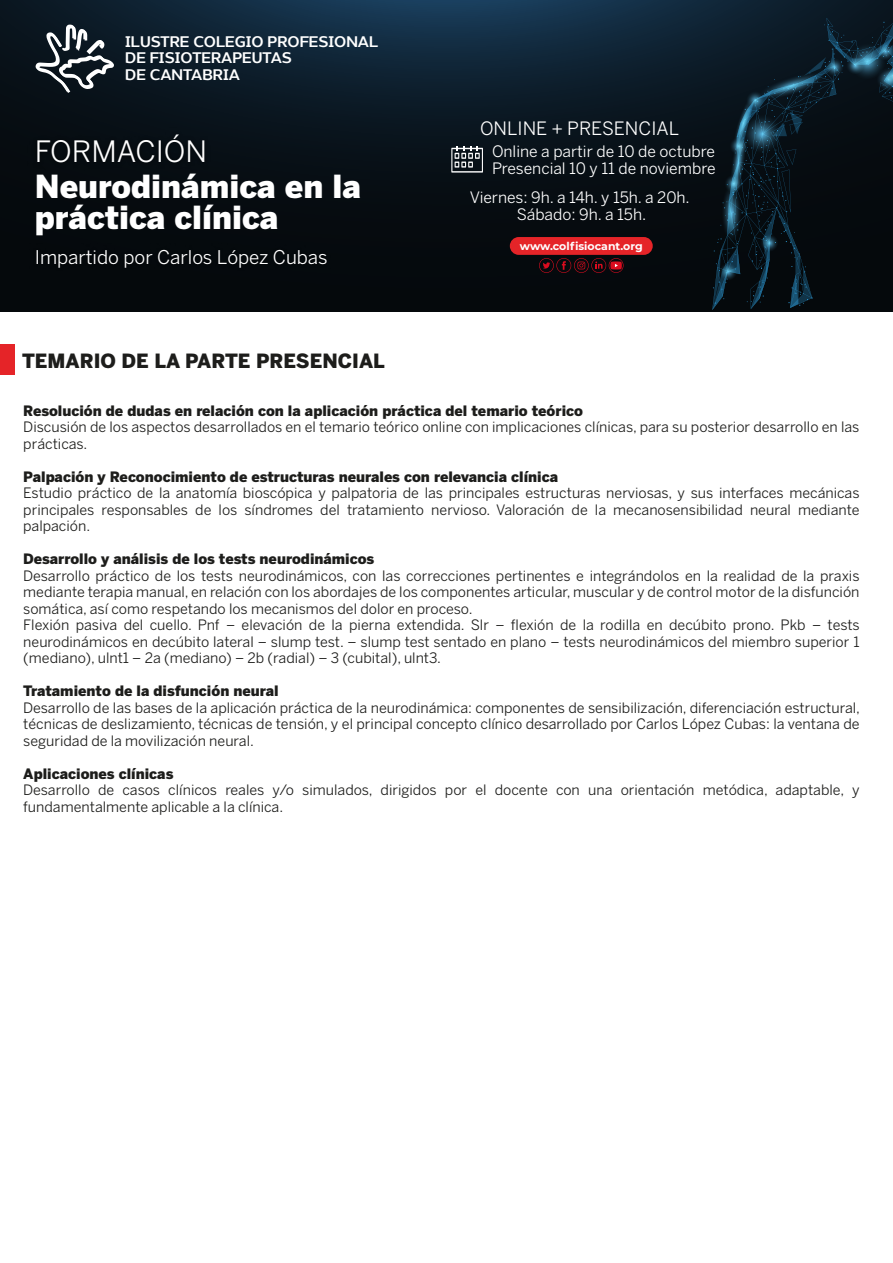
<style>
.page{position:relative;width:893px;height:1263px;background:#fff}
.page>*{position:absolute;margin:0;border:0;box-sizing:border-box;transform-origin:0 0}
.t1{font:900 31.5px/30.9px "Benton Sans";color:#fff}
.t2{font:29.25px "Benton Sans";color:#fff}
.t3{font:900 19.5px "Benton Sans";color:#1d1d1b}
.t4{font:18.75px "Benton Sans";color:#fff}
.t5{font:18.3px "Benton Sans";color:#fff}
.t6{font:15.6px/16.6px "Benton Sans";color:#fff}
.t7{font:600 14.7px/16.6px "Without Sans";color:#fff}
.t8{font:14.25px/16.5px "Benton Sans";color:#1d1d1b}
.t9{font:900 14.25px "Benton Sans";color:#1d1d1b}
.t10{font:700 10.95px "Montserrat";color:#fff}
</style>
<div class="page">
<svg style="left:0;top:0;width:893px;height:311px;background:#09151f"></svg>
<div style="left:0;top:344px;width:14px;height:30px;background:#e52428"></div>
<svg style="left:712px;top:18px;width:181px;height:292px;background:#0a1720"></svg>
<svg style="left:721px;top:183px;width:20px;height:60px"></svg>
<svg style="left:36px;top:25px;width:78px;height:68px"></svg>
<div style="left:30px;top:243px;width:303px;height:50px;background:#05090c"></div>
<svg style="left:539px;top:258px;width:84px;height:15px"></svg>
<div style="left:510px;top:237px;width:143px;height:18px;background:#e52428;border-radius:9px"></div>
<div style="left:27px;top:127px;width:188px;height:80px;background:#060b10"></div>
<svg style="left:451px;top:146px;width:32px;height:27px"></svg>
<p class="t7" style="left:125px;top:33px;width:255px">ILUSTRE COLEGIO PROFESIONAL<br>DE FISIOTERAPEUTAS<br>DE CANTABRIA</p>
<p class="t5" style="left:480px;top:117px;width:201px">ONLINE + PRESENCIAL</p>
<h2 class="t2" style="left:35px;top:134px;width:174px">FORMACIÓN</h2>
<p class="t6" style="left:492px;top:143px;width:225px">Online a partir de 10 de octubre<br>Presencial 10 y 11 de noviembre</p>
<p class="t6" style="left:470px;top:189px;width:222px;text-align:center">Viernes: 9h. a 14h. y 15h. a 20h.<br>Sábado: 9h. a 15h.</p>
<h1 class="t1" style="left:35px;top:170px;width:328px">Neurodinámica en la práctica clínica</h1>
<h3 class="t4" style="left:35px;top:246px;width:294px">Impartido por Carlos López Cubas</h3>
<p class="t10" style="left:520px;top:238px;width:124px">www.colfisiocant.org</p>
<h3 class="t3" style="left:22px;top:349px;width:364px">TEMARIO DE LA PARTE PRESENCIAL</h3>
<p class="t9" style="left:23px;top:402px;width:561px">Resolución de dudas en relación con la aplicación práctica del temario teórico</p>
<p class="t8" style="left:23px;top:419px;width:838px">Discusión de los aspectos desarrollados en el temario teórico online con implicaciones clínicas, para su posterior desarrollo en las prácticas.</p>
<p class="t9" style="left:23px;top:468px;width:536px">Palpación y Reconocimiento de estructuras neurales con relevancia clínica</p>
<p class="t8" style="left:23px;top:485px;width:838px;text-align:justify">Estudio práctico de la anatomía bioscópica y palpatoria de las principales estructuras nerviosas, y sus interfaces mecánicas principales responsables de los síndromes del tratamiento nervioso. Valoración de la mecanosensibilidad neural mediante palpación.</p>
<p class="t9" style="left:23px;top:551px;width:352px">Desarrollo y análisis de los tests neurodinámicos</p>
<p class="t8" style="left:23px;top:567px;width:838px">Desarrollo práctico de los tests neurodinámicos, con las correcciones pertinentes e integrándolos en la realidad de la praxis mediante terapia manual, en relación con los abordajes de los componentes articular, muscular y de control motor de la disfunción somática, así como respetando los mecanismos del dolor en proceso.<br>Flexión pasiva del cuello. Pnf – elevación de la pierna extendida. Slr – flexión de la rodilla en decúbito prono. Pkb – tests neurodinámicos en decúbito lateral – slump test. – slump test sentado en plano – tests neurodinámicos del miembro superior 1 (mediano), ulnt1 – 2a (mediano) – 2b (radial) – 3 (cubital), ulnt3.</p>
<p class="t9" style="left:23px;top:683px;width:257px">Tratamiento de la disfunción neural</p>
<p class="t8" style="left:23px;top:699px;width:838px;text-align:justify">Desarrollo de las bases de la aplicación práctica de la neurodinámica: componentes de sensibilización, diferenciación estructural, técnicas de deslizamiento, técnicas de tensión, y el principal concepto clínico desarrollado por Carlos López Cubas: la ventana de seguridad de la movilización neural.</p>
<p class="t9" style="left:23px;top:765px;width:152px">Aplicaciones clínicas</p>
<p class="t8" style="left:23px;top:782px;width:838px">Desarrollo de casos clínicos reales y/o simulados, dirigidos por el docente con una orientación metódica, adaptable, y fundamentalmente aplicable a la clínica.</p>
</div>
